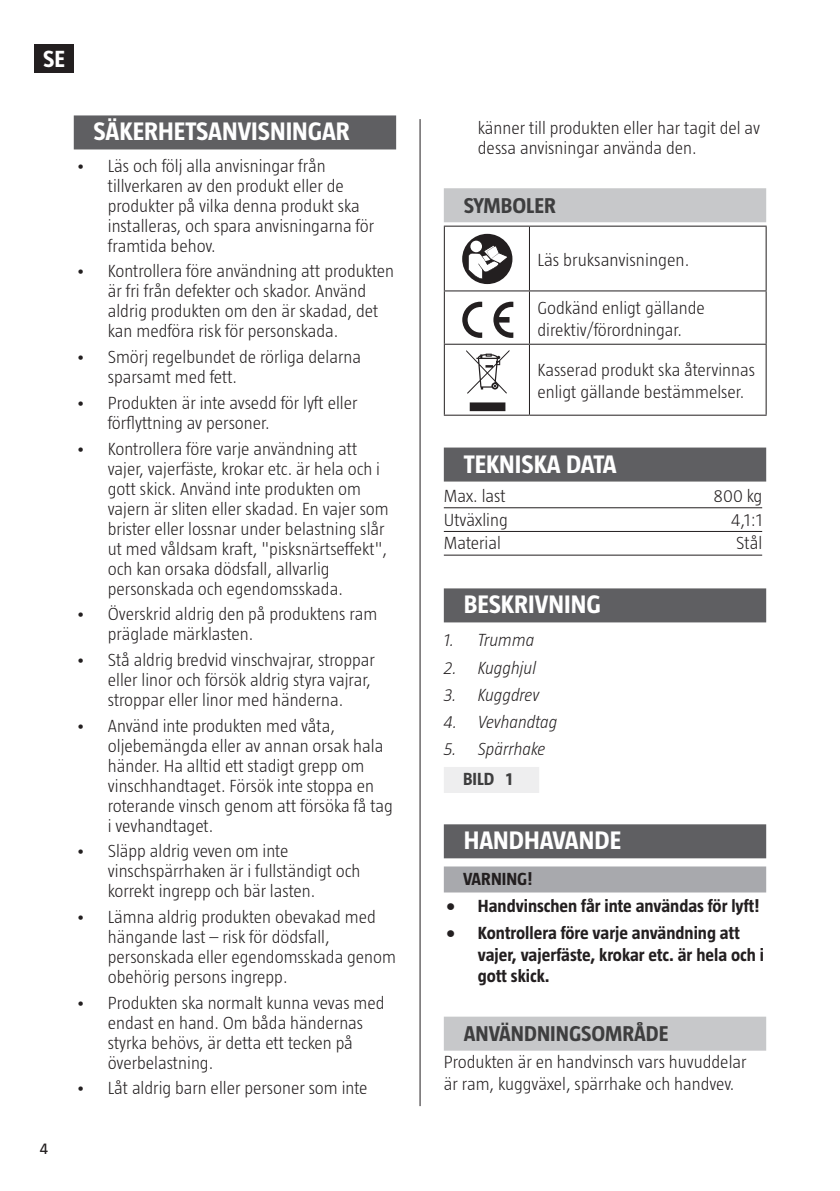
<style>
.page{position:relative;width:840px;height:1191px;background:#fff}
.page>*{position:absolute;margin:0;border:0;box-sizing:border-box;transform-origin:0 0}
.t1{font:700 26px "Taz";color:#fff}
.t2{font:700 24px "Taz";color:#fff}
.t3{font:700 22px "Taz";color:#3e3e3f}
.t4{font:300 18px/20px "Taz";color:#231f20}
.t5{font:700 18px/21.6px "Taz";color:#231f20}
.t6{font:italic 300 18px "Taz";color:#231f20}
.t7{font:700 18px "Taz";color:#3e3e3f}
.t8{font:16px "Taz";color:#231f20}
</style>
<div class="page">
<div style="left:35px;top:44px;width:39px;height:29px;background:#231f20"></div>
<hr style="left:419px;top:119px;width:1px;height:987px;background:#231f20">
<div style="left:443px;top:188px;width:322px;height:34px;background:#c7c8ca"></div>
<div style="left:443px;top:447px;width:322px;height:34px;background:#5f5f62"></div>
<hr style="left:443px;top:507px;width:318px;height:1px;background:#231f20">
<hr style="left:443px;top:531px;width:318px;height:1px;background:#231f20">
<hr style="left:443px;top:555px;width:318px;height:1px;background:#231f20">
<div style="left:443px;top:588px;width:322px;height:34px;background:#5f5f62"></div>
<div style="left:443px;top:767px;width:96px;height:26px;background:#eeeeef"></div>
<div style="left:443px;top:824px;width:322px;height:34px;background:#5f5f62"></div>
<div style="left:443px;top:866px;width:322px;height:26px;background:#a8a9ad"></div>
<div style="left:443px;top:1016px;width:322px;height:34px;background:#c7c8ca"></div>
<hr style="left:443px;top:226px;width:86px;height:1px;background:#231f20">
<hr style="left:529px;top:226px;width:237px;height:1px;background:#231f20">
<hr style="left:443px;top:227px;width:1px;height:63px;background:#231f20">
<hr style="left:528px;top:227px;width:1px;height:63px;background:#231f20">
<hr style="left:765px;top:227px;width:1px;height:63px;background:#231f20">
<hr style="left:443px;top:290px;width:86px;height:1px;background:#231f20">
<hr style="left:443px;top:291px;width:1px;height:53px;background:#231f20">
<hr style="left:529px;top:290px;width:237px;height:1px;background:#231f20">
<hr style="left:528px;top:291px;width:1px;height:53px;background:#231f20">
<hr style="left:765px;top:291px;width:1px;height:53px;background:#231f20">
<hr style="left:443px;top:344px;width:86px;height:1px;background:#231f20">
<hr style="left:443px;top:345px;width:1px;height:70px;background:#231f20">
<hr style="left:529px;top:344px;width:237px;height:1px;background:#231f20">
<hr style="left:528px;top:345px;width:1px;height:70px;background:#231f20">
<hr style="left:765px;top:345px;width:1px;height:70px;background:#231f20">
<hr style="left:443px;top:415px;width:86px;height:1px;background:#231f20">
<hr style="left:529px;top:415px;width:237px;height:1px;background:#231f20">
<div style="left:462px;top:234px;width:50px;height:50px;background:#231f20;border-radius:50%"></div>
<div style="left:470px;top:241px;width:11px;height:11px;background:#fff;border-radius:50%"></div>
<svg style="left:468px;top:245px;width:41px;height:34px"></svg>
<svg style="left:462px;top:302px;width:20px;height:36px"></svg>
<svg style="left:493px;top:302px;width:20px;height:36px"></svg>
<svg style="left:466px;top:350px;width:43px;height:61px"></svg>
<div style="left:74px;top:115px;width:322px;height:34px;background:#5f5f62"></div>
<h2 class="t2" style="left:43px;top:45px;width:23px">SE</h2>
<p class="t8" style="left:40px;top:1139px;width:10px">4</p>
<h1 class="t1" style="left:94px;top:117px;width:258px">SÄKERHETSANVISNINGAR</h1>
<p class="t4" style="left:108px;top:155px;width:268px;text-indent:-32px">• Läs och följ alla anvisningar från tillverkaren av den produkt eller de produkter på vilka denna produkt ska installeras, och spara anvisningarna för framtida behov.</p>
<p class="t4" style="left:108px;top:261px;width:288px;text-indent:-32px">• Kontrollera före användning att produkten är fri från defekter och skador. Använd aldrig produkten om den är skadad, det kan medföra risk för personskada.</p>
<p class="t4" style="left:108px;top:347px;width:255px;text-indent:-32px">• Smörj regelbundet de rörliga delarna sparsamt med fett.</p>
<p class="t4" style="left:108px;top:392px;width:251px;text-indent:-32px">• Produkten är inte avsedd för lyft eller förflyttning av personer.</p>
<p class="t4" style="left:108px;top:438px;width:282px;text-indent:-32px">• Kontrollera före varje användning att vajer, vajerfäste, krokar etc. är hela och i gott skick. Använd inte produkten om vajern är sliten eller skadad. En vajer som brister eller lossnar under belastning slår ut med våldsam kraft, "pisksnärtseffekt", och kan orsaka dödsfall, allvarlig personskada och egendomsskada.</p>
<p class="t4" style="left:108px;top:604px;width:271px;text-indent:-32px">• Överskrid aldrig den på produktens ram präglade märklasten.</p>
<p class="t4" style="left:108px;top:649px;width:268px;text-indent:-32px">• Stå aldrig bredvid vinschvajrar, stroppar eller linor och försök aldrig styra vajrar, stroppar eller linor med händerna.</p>
<p class="t4" style="left:108px;top:715px;width:286px;text-indent:-32px">• Använd inte produkten med våta, oljebemängda eller av annan orsak hala händer. Ha alltid ett stadigt grepp om vinschhandtaget. Försök inte stoppa en roterande vinsch genom att försöka få tag i vevhandtaget.</p>
<p class="t4" style="left:108px;top:841px;width:254px;text-indent:-32px">• Släpp aldrig veven om inte vinschspärrhaken är i fullständigt och korrekt ingrepp och bär lasten.</p>
<p class="t4" style="left:108px;top:906px;width:289px;text-indent:-32px">• Lämna aldrig produkten obevakad med hängande last – risk för dödsfall, personskada eller egendomsskada genom obehörig persons ingrepp.</p>
<p class="t4" style="left:108px;top:992px;width:278px;text-indent:-32px">• Produkten ska normalt kunna vevas med endast en hand. Om båda händernas styrka behövs, är detta ett tecken på överbelastning.</p>
<p class="t4" style="left:76px;top:1078px;width:293px">• Låt aldrig barn eller personer som inte</p>
<p class="t4" style="left:477px;top:118px;width:283px">känner till produkten eller har tagit del av dessa anvisningar använda den.</p>
<p class="t3" style="left:463px;top:193px;width:94px">SYMBOLER</p>
<p class="t4" style="left:537px;top:249px;width:153px">Läs bruksanvisningen.</p>
<p class="t4" style="left:537px;top:297px;width:169px;line-height:21.6px">Godkänd enligt gällande direktiv/förordningar.</p>
<p class="t4" style="left:537px;top:359px;width:219px;line-height:21.6px">Kasserad produkt ska återvinnas enligt gällande bestämmelser.</p>
<h1 class="t1" style="left:463px;top:449px;width:154px">TEKNISKA DATA</h1>
<p class="t4" style="left:443px;top:485px;width:63px">Max. last</p>
<p class="t4" style="left:713px;top:485px;width:50px">800 kg</p>
<p class="t4" style="left:443px;top:509px;width:65px">Utväxling</p>
<p class="t4" style="left:730px;top:509px;width:32px">4,1:1</p>
<p class="t4" style="left:443px;top:533px;width:59px">Material</p>
<p class="t4" style="left:735px;top:533px;width:27px">Stål</p>
<h1 class="t1" style="left:463px;top:590px;width:138px">BESKRIVNING</h1>
<p class="t6" style="left:443px;top:630px;width:92px">1. Trumma</p>
<p class="t6" style="left:443px;top:657px;width:94px">2. Kugghjul</p>
<p class="t6" style="left:443px;top:684px;width:97px">3. Kuggdrev</p>
<p class="t6" style="left:443px;top:712px;width:115px">4. Vevhandtag</p>
<p class="t6" style="left:443px;top:739px;width:103px">5. Spärrhake</p>
<p class="t7" style="left:463px;top:769px;width:51px">BILD 1</p>
<h1 class="t1" style="left:463px;top:826px;width:159px">HANDHAVANDE</h1>
<p class="t5" style="left:463px;top:867px;width:71px">VARNING!</p>
<p class="t5" style="left:445px;top:894px;width:315px">• Handvinschen får inte användas för lyft!</p>
<p class="t5" style="left:477px;top:922px;width:287px;text-indent:-32px">• Kontrollera före varje användning att vajer, vajerfäste, krokar etc. är hela och i gott skick.</p>
<p class="t3" style="left:463px;top:1021px;width:206px">ANVÄNDNINGSOMRÅDE</p>
<p class="t4" style="left:443px;top:1051px;width:304px;line-height:21.6px">Produkten är en handvinsch vars huvuddelar är ram, kuggväxel, spärrhake och handvev.</p>
</div>
